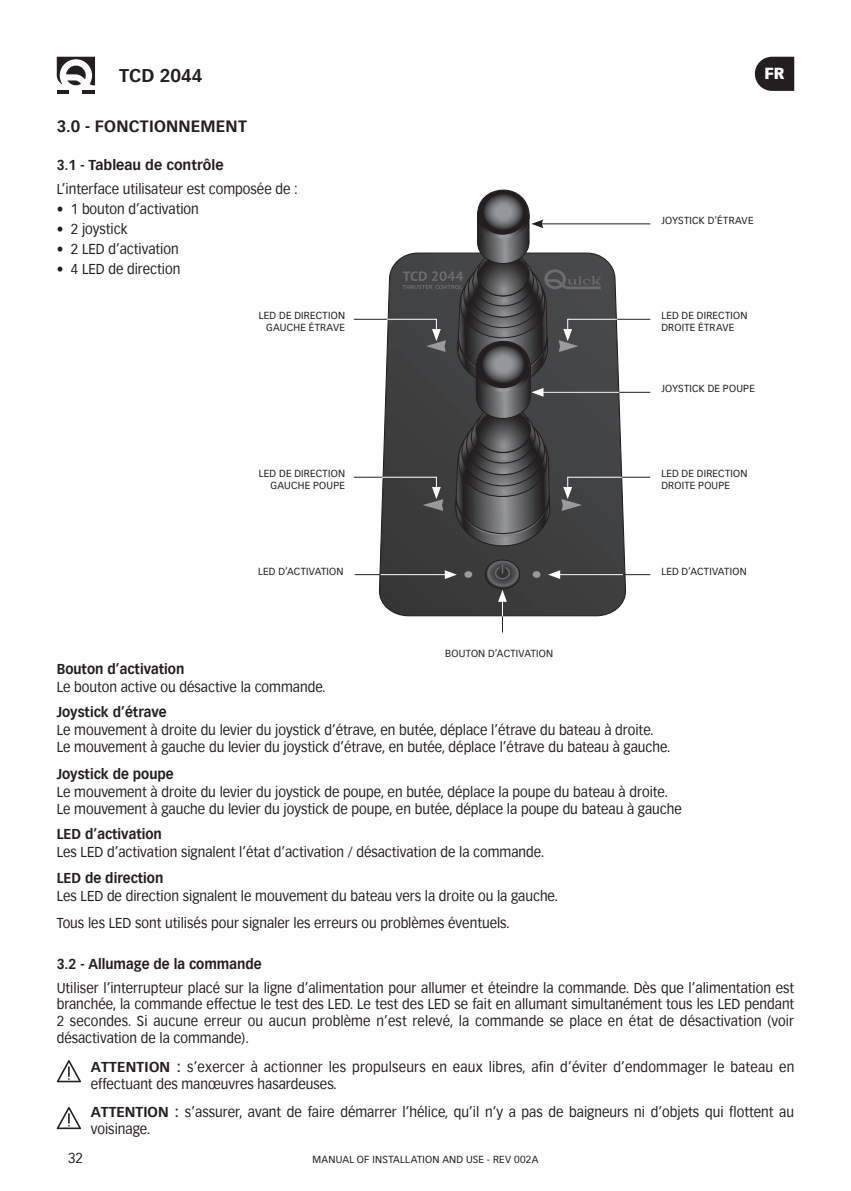
<style>
.page{position:relative;width:851px;height:1191px;background:#fff}
.page>*{position:absolute;margin:0;border:0;box-sizing:border-box;transform-origin:0 0}
.t1{font:700 18px "Vectora Com";color:#241f1f}
.t2{font:700 16px "Vectora Com";letter-spacing:.015em;color:#241f1f}
.t3{font:900 15.6px "Vectora Com";color:#fff}
.t4{font:14px/16.8px "Vectora Com";color:#241f1f;scale:.95 1}
.t5{font:700 14px "Vectora Com";color:#241f1f;scale:.95 1}
.t6{font:10px/12px "Vectora Com";letter-spacing:.025em;color:#241f1f}
.s1{font-weight:700}
</style>
<div class="page">
<svg style="left:57px;top:57px;width:38px;height:28px"></svg>
<hr style="left:57px;top:90px;width:12px;height:4px;background:#241f1f">
<hr style="left:82px;top:90px;width:13px;height:4px;background:#241f1f">
<svg style="left:754px;top:57px;width:40px;height:34px"></svg>
<svg style="left:378px;top:318px;width:248px;height:299px;background:#535354"></svg>
<div style="left:484px;top:559px;width:36px;height:30px;border:1px solid #241f1f;border-radius:50%"></div>
<div style="left:464px;top:571px;width:8px;height:7px;background:#9a9a9c;border-radius:50%"></div>
<div style="left:532px;top:571px;width:8px;height:7px;background:#9a9a9c;border-radius:50%"></div>
<hr style="left:502px;top:598px;width:1px;height:34px;background:#241f1f">
<hr style="left:559px;top:574px;width:91px;height:1px;background:#241f1f">
<hr style="left:557px;top:574px;width:65px;height:1px;background:#fff">
<svg style="left:548px;top:570px;width:12px;height:9px"></svg>
<hr style="left:540px;top:223px;width:110px;height:1px;background:#241f1f">
<hr style="left:540px;top:392px;width:110px;height:1px;background:#241f1f">
<hr style="left:615px;top:319px;width:35px;height:1px;background:#241f1f">
<hr style="left:354px;top:319px;width:34px;height:1px;background:#241f1f">
<hr style="left:619px;top:477px;width:31px;height:1px;background:#241f1f">
<hr style="left:354px;top:477px;width:30px;height:1px;background:#241f1f">
<svg style="left:485px;top:560px;width:34px;height:56px;background:#484748"></svg>
<hr style="left:355px;top:574px;width:91px;height:1px;background:#241f1f">
<hr style="left:381px;top:574px;width:67px;height:1px;background:#fff">
<svg style="left:444px;top:570px;width:13px;height:9px"></svg>
<svg style="left:57px;top:1060px;width:24px;height:22px"></svg>
<svg style="left:57px;top:1106px;width:24px;height:23px"></svg>
<svg style="left:381px;top:189px;width:241px;height:358px"></svg>
<p class="t1" style="left:119px;top:65px;width:85px">TCD 2044</p>
<p class="t3" style="left:764px;top:64px;width:22px">FR</p>
<p class="t2" style="left:57px;top:116px;width:192px">3.0 - FONCTIONNEMENT</p>
<p class="t5" style="left:57px;top:156px;width:177px">3.1 - Tableau de contrôle</p>
<p class="t4" style="left:57px;top:180px;width:255px">L’interface utilisateur est composée de :</p>
<p class="t4" style="left:57px;top:200px;width:151px">• 1 bouton d’activation</p>
<p class="t4" style="left:57px;top:220px;width:76px">• 2 joystick</p>
<p class="t4" style="left:57px;top:240px;width:130px">• 2 LED d’activation</p>
<p class="t4" style="left:57px;top:260px;width:132px">• 4 LED de direction</p>
<p class="t6" style="left:259px;top:309px;width:88px;text-align:right">LED DE DIRECTION<br>GAUCHE ÉTRAVE</p>
<p class="t6" style="left:259px;top:467px;width:88px;text-align:right">LED DE DIRECTION<br>GAUCHE POUPE</p>
<p class="t6" style="left:258px;top:565px;width:87px">LED D’ACTIVATION</p>
<p class="t6" style="left:445px;top:647px;width:110px">BOUTON D’ACTIVATION</p>
<p class="t6" style="left:661px;top:214px;width:94px">JOYSTICK D’ÉTRAVE</p>
<p class="t6" style="left:661px;top:309px;width:88px">LED DE DIRECTION<br>DROITE ÉTRAVE</p>
<p class="t6" style="left:661px;top:383px;width:95px">JOYSTICK DE POUPE</p>
<p class="t6" style="left:661px;top:467px;width:88px">LED DE DIRECTION<br>DROITE POUPE</p>
<p class="t6" style="left:661px;top:565px;width:87px">LED D’ACTIVATION</p>
<p class="t5" style="left:57px;top:661px;width:136px">Bouton d’activation</p>
<p class="t4" style="left:57px;top:679px;width:285px">Le bouton active ou désactive la commande.</p>
<p class="t5" style="left:57px;top:703px;width:117px">Joystick d’étrave</p>
<p class="t4" style="left:57px;top:722px;width:647px">Le mouvement à droite du levier du joystick d’étrave, en butée, déplace l’étrave du bateau à droite.<br>Le mouvement à gauche du levier du joystick d’étrave, en butée, déplace l’étrave du bateau à gauche.</p>
<p class="t5" style="left:57px;top:765px;width:125px">Joystick de poupe</p>
<p class="t4" style="left:57px;top:783px;width:659px">Le mouvement à droite du levier du joystick de poupe, en butée, déplace la poupe du bateau à droite.<br>Le mouvement à gauche du levier du joystick de poupe, en butée, déplace la poupe du bateau à gauche</p>
<p class="t5" style="left:57px;top:825px;width:112px">LED d’activation</p>
<p class="t4" style="left:57px;top:843px;width:515px">Les LED d’activation signalent l’état d’activation / désactivation de la commande.</p>
<p class="t5" style="left:57px;top:869px;width:114px">LED de direction</p>
<p class="t4" style="left:57px;top:883px;width:529px;line-height:26.8px">Les LED de direction signalent le mouvement du bateau vers la droite ou la gauche.<br>Tous les LED sont utilisés pour signaler les erreurs ou problèmes éventuels.</p>
<p class="t5" style="left:57px;top:955px;width:217px">3.2 - Allumage de la commande</p>
<p class="t4" style="left:57px;top:979px;width:777px;text-align:justify">Utiliser l’interrupteur placé sur la ligne d’alimentation pour allumer et éteindre la commande. Dès que l’alimentation est branchée, la commande effectue le test des LED. Le test des LED se fait en allumant simultanément tous les LED pendant 2 secondes. Si aucune erreur ou aucun problème n’est relevé, la commande se place en état de désactivation (voir désactivation de la commande).</p>
<p class="t4" style="left:91px;top:1058px;width:742px"><span class="s1">ATTENTION :</span> s’exercer à actionner les propulseurs en eaux libres, afin d’éviter d’endommager le bateau en effectuant des manœuvres hasardeuses.</p>
<p class="t4" style="left:91px;top:1104px;width:741px"><span class="s1">ATTENTION :</span> s’assurer, avant de faire démarrer l’hélice, qu’il n’y a pas de baigneurs ni d’objets qui flottent au voisinage.</p>
<p class="t4" style="left:68px;top:1149px;width:17px">32</p>
<p class="t6" style="left:312px;top:1153px;width:227px">MANUAL OF INSTALLATION AND USE - REV 002A</p>
</div>
